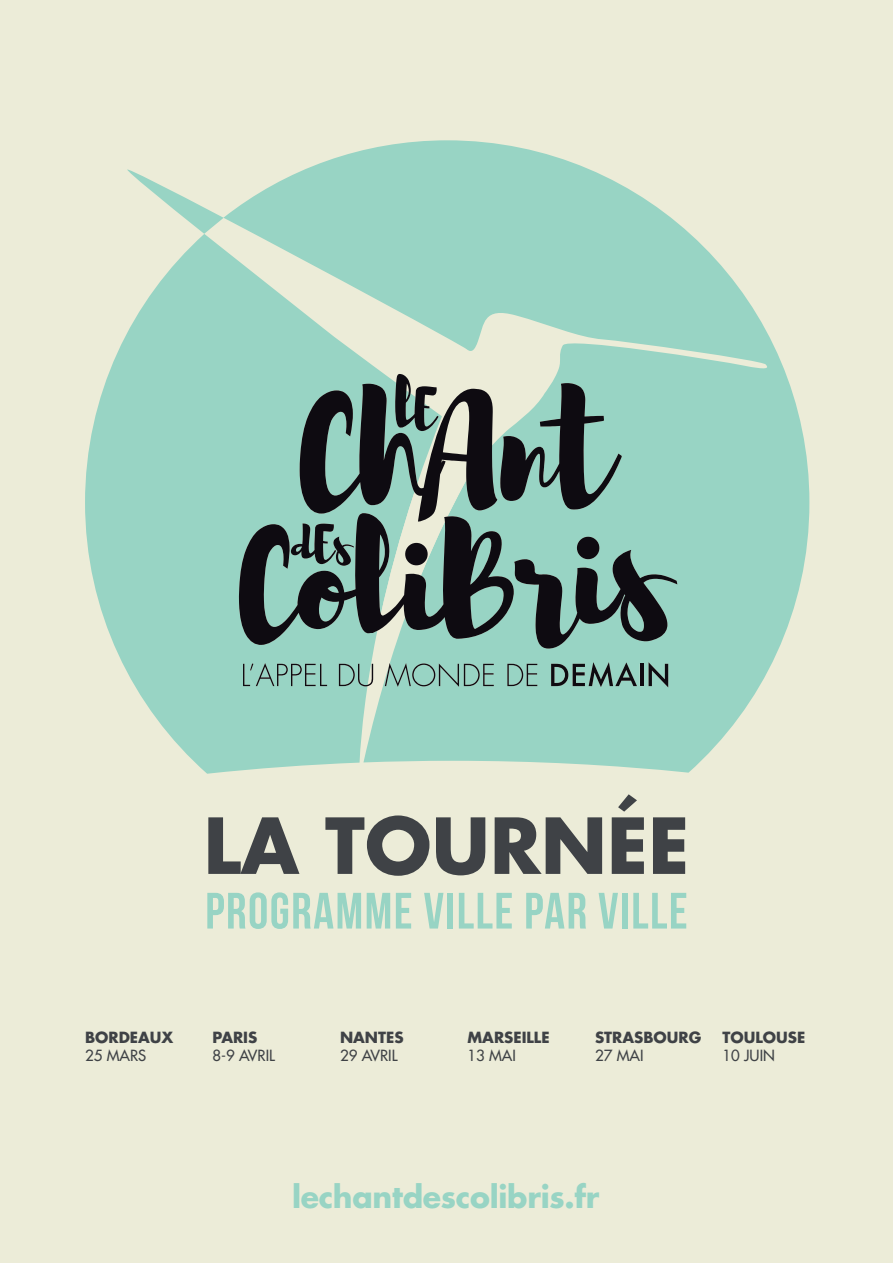
<style>
.page{position:relative;width:893px;height:1263px;background:#ececd8}
.page>*{position:absolute;margin:0;border:0;box-sizing:border-box;transform-origin:0 0}
.t1{font:700 75px "Futura";color:#3f4246}
.t2{font:51px "Bebas Neue";letter-spacing:.03em;color:#98d4c4}
.t3{font:700 30px "Futura";letter-spacing:-.01em;color:#98d4c4}
.t4{font:700 15px "Futura";color:#3f4246}
.t5{font:15px "Futura";color:#3f4246}
</style>
<div class="page">
<svg style="left:127px;top:140px;width:682px;height:633px;fill:#98d4c4"></svg>
<svg style="left:85px;top:234px;width:357px;height:540px;fill:#98d4c4"></svg>
<svg style="left:239px;top:374px;width:438px;height:275px;background:#6f9087"></svg>
<svg style="left:243px;top:663px;width:84px;height:23px;background:#81afa3"></svg>
<svg style="left:339px;top:664px;width:34px;height:22px"></svg>
<svg style="left:385px;top:663px;width:109px;height:24px;background:#84b1a5"></svg>
<svg style="left:507px;top:664px;width:30px;height:22px"></svg>
<svg style="left:551px;top:662px;width:86px;height:25px;background:#6a8e85"></svg>
<hr style="left:640px;top:664px;width:3px;height:22px;background:#0e0b11">
<svg style="left:649px;top:662px;width:19px;height:25px"></svg>
<h1 class="t1" style="left:204px;top:794px;width:487px">LA TOURNÉE</h1>
<h2 class="t2" style="left:205px;top:883px;width:484px">PROGRAMME VILLE PAR VILLE</h2>
<p class="t4" style="left:85px;top:1027px;width:90px">BORDEAUX</p>
<p class="t5" style="left:85px;top:1046px;width:63px">25 MARS</p>
<p class="t4" style="left:213px;top:1027px;width:46px">PARIS</p>
<p class="t5" style="left:213px;top:1046px;width:64px">8-9 AVRIL</p>
<p class="t4" style="left:340px;top:1027px;width:65px">NANTES</p>
<p class="t5" style="left:340px;top:1046px;width:59px">29 AVRIL</p>
<p class="t4" style="left:467px;top:1027px;width:84px">MARSEILLE</p>
<p class="t5" style="left:467px;top:1046px;width:50px">13 MAI</p>
<p class="t4" style="left:595px;top:1027px;width:108px">STRASBOURG</p>
<p class="t5" style="left:595px;top:1046px;width:50px">27 MAI</p>
<p class="t4" style="left:722px;top:1027px;width:84px">TOULOUSE</p>
<p class="t5" style="left:722px;top:1046px;width:54px">10 JUIN</p>
<h3 class="t3" style="left:292px;top:1176px;width:309px">lechantdescolibris.fr</h3>
</div>
